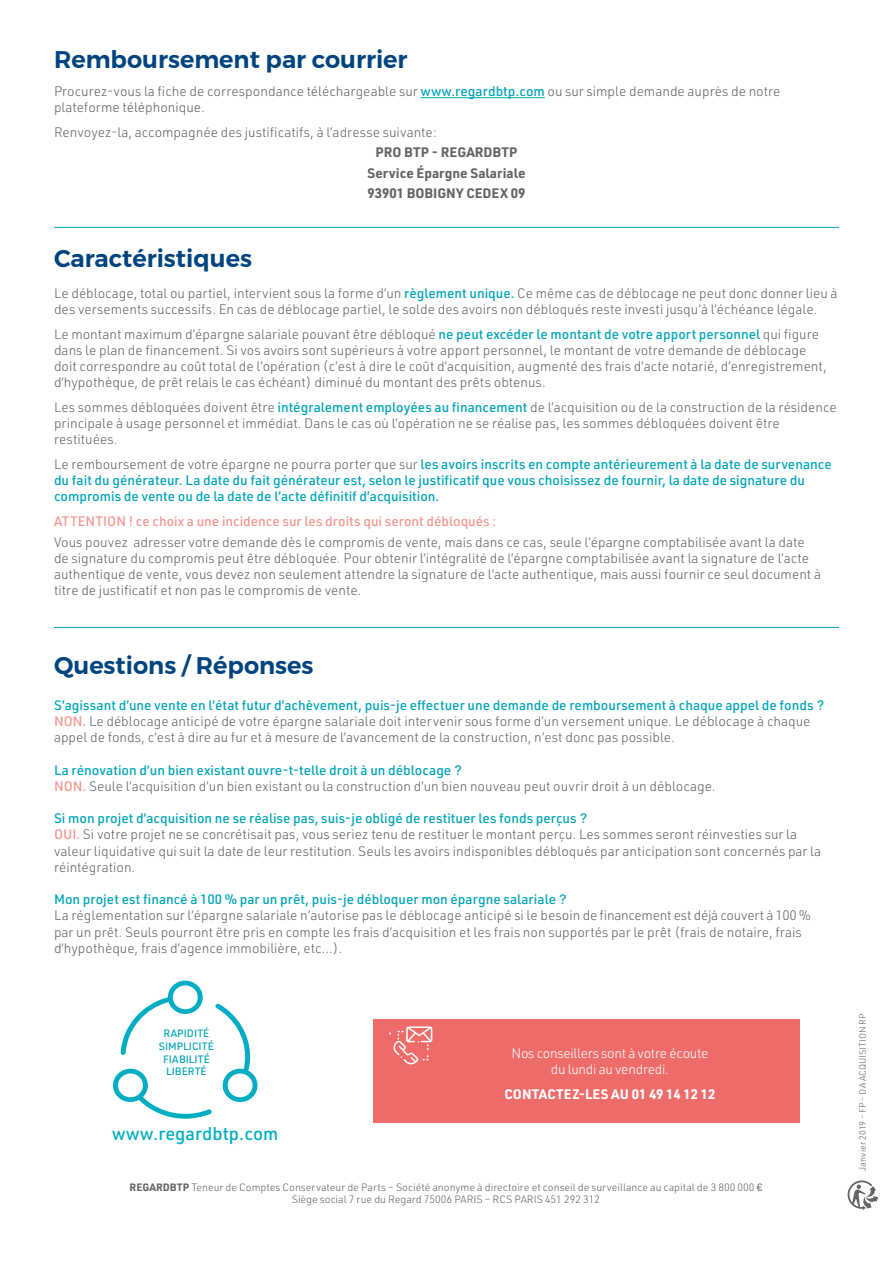
<style>
.page{position:relative;width:893px;height:1263px;background:#fff}
.page>*{position:absolute;margin:0;border:0;box-sizing:border-box;transform-origin:0 0}
.t1{font:600 24px "Montserrat";color:#00447e}
.t2{font:500 18.15px "URWDIN";color:#00adc2}
.t3{font:300 13.5px/16.2px "URWDIN";color:#646463}
.t4{font:500 13.5px/16.2px "URWDIN";color:#00a4b8}
.t5{font:500 13.5px "URWDIN";color:#f3968e}
.t6{font:700 13.5px "URWDIN";color:#646463}
.t7{font:300 13.5px "URWDIN";letter-spacing:-.02em;color:#fff}
.t8{font:700 13.5px "URWDIN";letter-spacing:.005em;color:#fff}
.t9{font:300 10.5px "URWDIN";color:#646463}
.t10{font:500 10.5px/12.6px "URWDIN";color:#00a4b8;text-align:center}
.t11{font:300 9px "URWDIN";color:#646463}
.s1{font-weight:500;color:#00a4b8}
.s2{font-weight:300;color:#646463}
.s3{font-weight:500;color:#f3968e}
.s4{font-weight:700}
.s5{font-weight:400}
</style>
<div class="page">
<hr style="left:54px;top:227px;width:785px;height:1px;background:#00a4b8">
<svg style="left:848px;top:1180px;width:30px;height:30px"></svg>
<div style="left:373px;top:1019px;width:426px;height:103px;background:#ed6c6a"></div>
<svg style="left:389px;top:1026px;width:43px;height:38px"></svg>
<svg style="left:113px;top:981px;width:145px;height:138px"></svg>
<hr style="left:54px;top:627px;width:785px;height:1px;background:#00a4b8">
<hr style="left:421px;top:97px;width:124px;height:1px;background:#00a4b8">
<p class="t1" style="left:54px;top:40px;width:355px">Remboursement par courrier</p>
<p class="t3" style="left:54px;top:82px;width:728px">Procurez-vous la fiche de correspondance téléchargeable sur <span class="s1">www.regardbtp.com</span> ou sur simple demande auprès de notre plateforme téléphonique.</p>
<p class="t3" style="left:54px;top:123px;width:384px">Renvoyez-la, accompagnée des justificatifs, à l’adresse suivante:</p>
<p class="t6" style="left:376px;top:143px;width:143px">PRO BTP - REGARDBTP</p>
<p class="t6" style="left:367px;top:163px;width:160px">Service Épargne Salariale</p>
<p class="t6" style="left:368px;top:184px;width:159px">93901 BOBIGNY CEDEX 09</p>
<p class="t1" style="left:54px;top:240px;width:199px">Caractéristiques</p>
<p class="t3" style="left:54px;top:284px;width:785px">Le déblocage, total ou partiel, intervient sous la forme d’un <span class="s1">règlement unique.</span> Ce même cas de déblocage ne peut donc donner lieu à des versements successifs. En cas de déblocage partiel, le solde des avoirs non débloqués reste investi jusqu’à l’échéance légale.</p>
<p class="t3" style="left:54px;top:325px;width:774px">Le montant maximum d’épargne salariale pouvant être débloqué <span class="s1">ne peut excéder le montant de votre apport personnel</span> qui figure dans le plan de financement. Si vos avoirs sont supérieurs à votre apport personnel, le montant de votre demande de déblocage doit correspondre au coût total de l’opération (c’est à dire le coût d’acquisition, augmenté des frais d’acte notarié, d’enregistrement, d’hypothèque, de prêt relais le cas échéant) diminué du montant des prêts obtenus.</p>
<p class="t3" style="left:54px;top:399px;width:784px">Les sommes débloquées doivent être <span class="s1">intégralement employées au financement</span> de l’acquisition ou de la construction de la résidence principale à usage personnel et immédiat. Dans le cas où l’opération ne se réalise pas, les sommes débloquées doivent être restituées.</p>
<p class="t4" style="left:54px;top:456px;width:779px"><span class="s2">Le remboursement de votre épargne ne pourra porter que sur</span> les avoirs inscrits en compte antérieurement à la date de survenance du fait du générateur. La date du fait générateur est, selon le justificatif que vous choisissez de fournir, la date de signature du compromis de vente ou de la date de l’acte définitif d’acquisition.</p>
<p class="t5" style="left:54px;top:512px;width:444px">ATTENTION ! ce choix a une incidence sur les droits qui seront débloqués :</p>
<p class="t3" style="left:54px;top:533px;width:769px">Vous pouvez adresser votre demande dès le compromis de vente, mais dans ce cas, seule l’épargne comptabilisée avant la date de signature du compromis peut être débloquée. Pour obtenir l’intégralité de l’épargne comptabilisée avant la signature de l’acte authentique de vente, vous devez non seulement attendre la signature de l’acte authentique, mais aussi fournir ce seul document à titre de justificatif et non pas le compromis de vente.</p>
<p class="t1" style="left:54px;top:646px;width:261px">Questions / Réponses</p>
<p class="t4" style="left:54px;top:696px;width:772px">S’agissant d’une vente en l’état futur d’achèvement, puis-je effectuer une demande de remboursement à chaque appel de fonds ?</p>
<p class="t3" style="left:54px;top:713px;width:758px"><span class="s3">NON.</span> Le déblocage anticipé de votre épargne salariale doit intervenir sous forme d’un versement unique. Le déblocage à chaque appel de fonds, c’est à dire au fur et à mesure de l’avancement de la construction, n’est donc pas possible.</p>
<p class="t4" style="left:54px;top:761px;width:409px">La rénovation d’un bien existant ouvre-t-telle droit à un déblocage ?</p>
<p class="t3" style="left:54px;top:777px;width:663px"><span class="s3">NON.</span> Seule l’acquisition d’un bien existant ou la construction d’un bien nouveau peut ouvrir droit à un déblocage.</p>
<p class="t4" style="left:54px;top:810px;width:535px">Si mon projet d’acquisition ne se réalise pas, suis-je obligé de restituer les fonds perçus ?</p>
<p class="t3" style="left:54px;top:826px;width:769px"><span class="s3">OUI.</span> Si votre projet ne se concrétisait pas, vous seriez tenu de restituer le montant perçu. Les sommes seront réinvesties sur la valeur liquidative qui suit la date de leur restitution. Seuls les avoirs indisponibles débloqués par anticipation sont concernés par la réintégration.</p>
<p class="t4" style="left:54px;top:891px;width:514px">Mon projet est financé à 100 % par un prêt, puis-je débloquer mon épargne salariale ?</p>
<p class="t3" style="left:54px;top:907px;width:758px">La réglementation sur l’épargne salariale n’autorise pas le déblocage anticipé si le besoin de financement est déjà couvert à 100 % par un prêt. Seuls pourront être pris en compte les frais d’acquisition et les frais non supportés par le prêt (frais de notaire, frais d’hypothèque, frais d’agence immobilière, etc...).</p>
<p class="t10" style="left:159px;top:1027px;width:56px">RAPIDITÉ<br>SIMPLICITÉ<br>FIABILITÉ<br>LIBERTÉ</p>
<p class="t2" style="left:112px;top:1121px;width:168px">www.regardbtp.com</p>
<p class="t7" style="left:511px;top:1044px;width:198px">Nos conseillers sont à votre écoute</p>
<p class="t7" style="left:551px;top:1060px;width:120px">du lundi au vendredi.</p>
<p class="t8" style="left:504px;top:1084px;width:212px">CONTACTEZ-LES AU 01 49 14 12 12</p>
<p class="t9" style="left:130px;top:1180px;width:634px"><span class="s4">REGARDBTP</span> Teneur de Comptes Conservateur de Parts – Société anonyme à directoire et conseil de surveillance au capital de 3 800 000 <span class="s5">€</span></p>
<p class="t9" style="left:292px;top:1192px;width:310px">Siège social 7 rue du Regard 75006 PARIS – RCS PARIS 451 292 312</p>
<p class="t11" style="left:857px;top:1171px;width:158px;rotate:-90deg">Janvier 2019 - FP - DA ACQUISITION RP</p>
</div>
